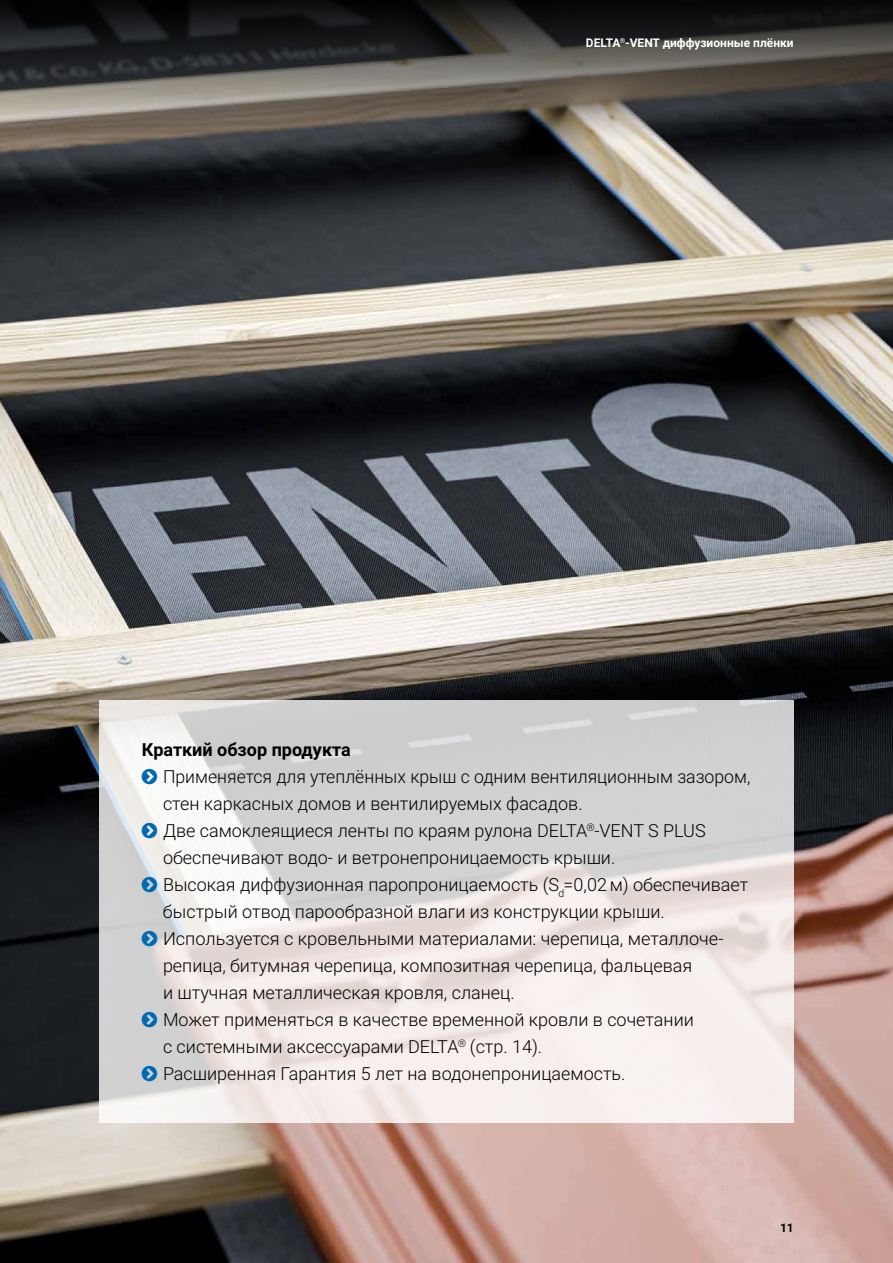
<style>
.page{position:relative;width:893px;height:1263px;background:#fff}
.page>*{position:absolute;margin:0;border:0;box-sizing:border-box;transform-origin:0 0}
.t1{font:300 18px/27px "Roboto";color:#000}
.t2{font:700 18px "Roboto";color:#000}
.t3{font:700 12px "Roboto";color:#fff}
.t4{font:700 12px "Roboto";color:#000}
</style>
<div class="page">
<img style="left:0;top:140px;width:893px;height:1123px">
<svg style="left:0;top:0;width:893px;height:140px;background:#43413e"></svg>
<svg style="left:99px;top:700px;width:695px;height:423px"></svg>
<svg style="left:142px;top:769px;width:15px;height:15px"></svg>
<svg style="left:142px;top:823px;width:15px;height:15px"></svg>
<svg style="left:142px;top:877px;width:15px;height:15px"></svg>
<svg style="left:142px;top:931px;width:15px;height:15px"></svg>
<svg style="left:142px;top:1012px;width:15px;height:15px"></svg>
<svg style="left:142px;top:1066px;width:15px;height:15px"></svg>
<p class="t3" style="left:586px;top:34px;width:209px">DELTA<sup>®</sup>-VENT диффузионные плёнки</p>
<p class="t2" style="left:142px;top:737px;width:211px">Краткий обзор продукта</p>
<p class="t1" style="left:163px;top:762px;width:589px">Применяется для утеплённых крыш с одним вентиляционным зазором, стен каркасных домов и вентилируемых фасадов.<br>Две самоклеящиеся ленты по краям рулона DELTA<sup>®</sup>-VENT S PLUS обеспечивают водо- и ветронепроницаемость крыши.<br>Высокая диффузионная паропроницаемость (S<sub>d</sub>=0,02 м) обеспечивает быстрый отвод парообразной влаги из конструкции крыши.<br>Используется с кровельными материалами: черепица, металлоче&shy;репица, битумная черепица, композитная черепица, фальцевая<br>и штучная металлическая кровля, сланец.<br>Может применяться в качестве временной кровли в сочетании<br>с системными аксессуарами DELTA<sup>®</sup> (стр. 14).<br>Расширенная Гарантия 5 лет на водонепроницаемость.</p>
<p class="t4" style="left:780px;top:1219px;width:15px">11</p>
</div>
